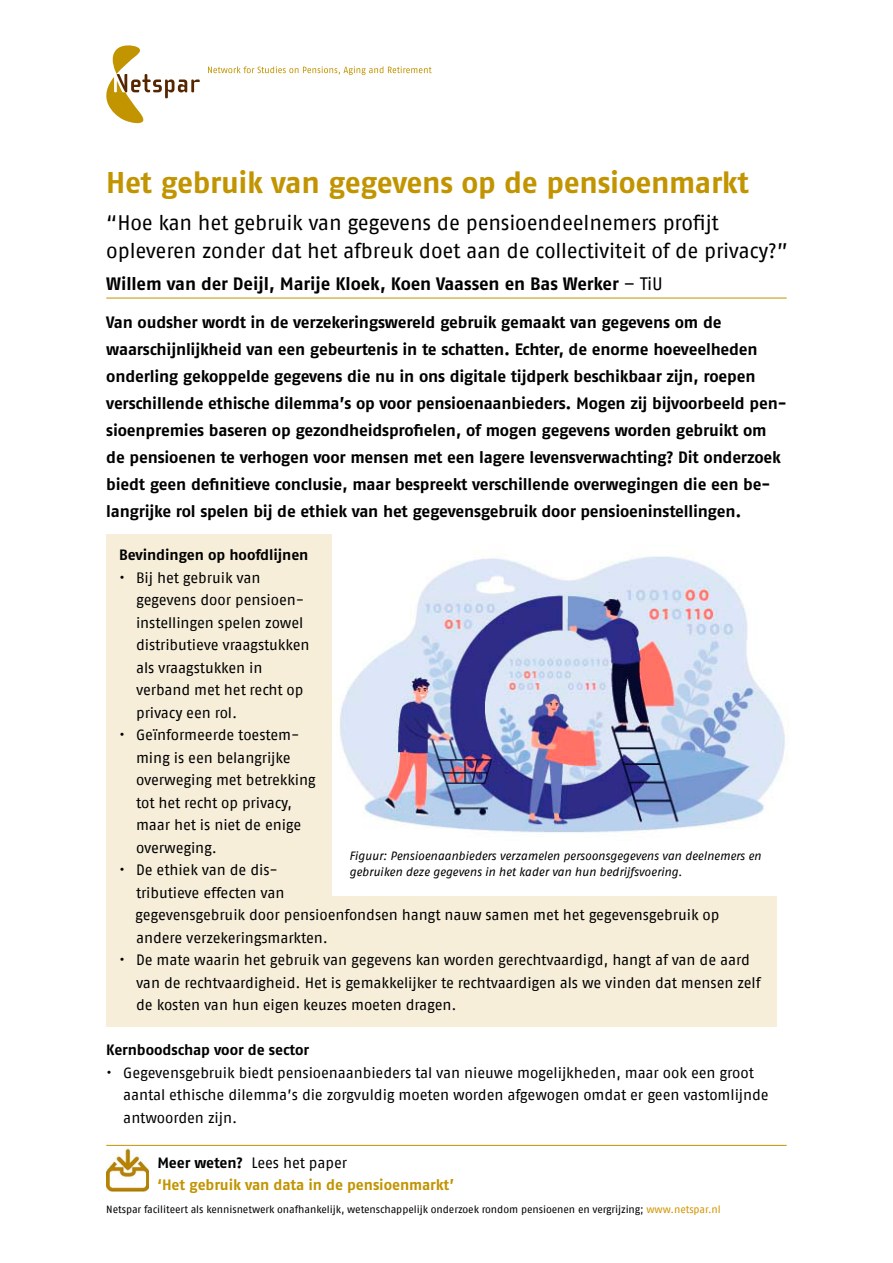
<style>
.page{position:relative;width:893px;height:1263px;background:#fff}
.page>*{position:absolute;margin:0;border:0;box-sizing:border-box;transform-origin:0 0}
.t1{font:700 30px "Fago OT";letter-spacing:-.01em;color:#c19400}
.t2{font:21px/28.5px "Fago No";letter-spacing:-.01em;color:#000}
.t3{font:700 18px "Fago OT";letter-spacing:-.005em;color:#000}
.t4{font:700 16.5px/27px "Fago OT";letter-spacing:-.01em;color:#000}
.t5{font:15px/22.5px "Fago No";letter-spacing:-.01em;color:#000}
.t6{font:700 15px "Fago OT";letter-spacing:-.005em;color:#000}
.t7{font:700 15px "Fago OT";letter-spacing:-.005em;color:#c19400}
.t8{font:italic 12px/16.5px "Fago No";letter-spacing:-.01em;color:#000}
.t9{font:10.5px "Fago No";letter-spacing:-.005em;color:#000}
.s1{font-family:"Fago No";font-weight:400}
.s2{font-family:"Fago OT";font-weight:700}
.s3{color:#d19500}
</style>
<div class="page">
<img style="left:340px;top:556px;width:446px;height:277px">
<svg style="left:106px;top:45px;width:94px;height:78px"></svg>
<svg style="left:208px;top:66px;width:224px;height:9px"></svg>
<img style="left:106px;top:1148px;width:43px;height:43px">
<hr style="left:106px;top:1145px;width:681px;height:1px;background:#c19400">
<hr style="left:106px;top:298px;width:681px;height:1px;background:#c19400">
<div style="left:106px;top:896px;width:671px;height:130px;background:#f7eeda"></div>
<div style="left:106px;top:534px;width:226px;height:371px;background:#f7eeda"></div>
<h1 class="t1" style="left:106px;top:164px;width:644px">Het gebruik van gegevens op de pensioenmarkt</h1>
<h2 class="t2" style="left:106px;top:208px;width:683px">“Hoe kan het gebruik van gegevens de pensioendeelnemers profijt opleveren zonder dat het afbreuk doet aan de collectiviteit of de privacy?”</h2>
<p class="t3" style="left:106px;top:273px;width:558px">Willem van der Deijl, Marije Kloek, Koen Vaassen en Bas Werker <span class="s1">– TiU</span></p>
<p class="t4" style="left:106px;top:308px;width:682px">Van oudsher wordt in de verzekeringswereld gebruik gemaakt van gegevens om de waarschijnlijkheid van een gebeurtenis in te schatten. Echter, de enorme hoeveelheden onderling gekoppelde gegevens die nu in ons digitale tijdperk beschikbaar zijn, roepen verschillende ethische dilemma’s op voor pensioenaanbieders. Mogen zij bijvoorbeeld pen&shy;sioenpremies baseren op gezondheidsprofielen, of mogen gegevens worden gebruikt om de pensioenen te verhogen voor mensen met een lagere levensverwachting? Dit onderzoek biedt geen definitieve conclusie, maar bespreekt verschillende overwegingen die een be&shy;langrijke rol spelen bij de ethiek van het gegevensgebruik door pensioeninstellingen.</p>
<p class="t6" style="left:119px;top:546px;width:191px">Bevindingen op hoofdlijnen</p>
<p class="t5" style="left:136px;top:566px;width:175px;text-indent:-17px">• Bij het gebruik van gegevens door pensioen&shy;instellingen spelen zowel distributieve vraagstukken als vraagstukken in verband met het recht op privacy een rol.</p>
<p class="t5" style="left:136px;top:723px;width:181px;text-indent:-17px">• Geïnformeerde toestem&shy;ming is een belangrijke overweging met betrekking tot het recht op privacy, maar het is niet de enige overweging.</p>
<p class="t5" style="left:136px;top:858px;width:150px;text-indent:-17px">• De ethiek van de dis&shy;tributieve effecten van</p>
<p class="t8" style="left:349px;top:847px;width:413px">Figuur: Pensioenaanbieders verzamelen persoonsgegevens van deelnemers en gebruiken deze gegevens in het kader van hun bedrijfsvoering.</p>
<p class="t5" style="left:135px;top:903px;width:586px">gegevensgebruik door pensioenfondsen hangt nauw samen met het gegevensgebruik op andere verzekeringsmarkten.</p>
<p class="t5" style="left:136px;top:948px;width:626px;text-indent:-17px">• De mate waarin het gebruik van gegevens kan worden gerechtvaardigd, hangt af van de aard van de rechtvaardigheid. Het is gemakkelijker te rechtvaardigen als we vinden dat mensen zelf de kosten van hun eigen keuzes moeten dragen.</p>
<p class="t6" style="left:106px;top:1041px;width:204px">Kernboodschap voor de sector</p>
<p class="t5" style="left:123px;top:1061px;width:647px;text-indent:-17px">• Gegevensgebruik biedt pensioenaanbieders tal van nieuwe mogelijkheden, maar ook een groot aantal ethische dilemma’s die zorgvuldig moeten worden afgewogen omdat er geen vastomlijnde antwoorden zijn.</p>
<p class="t5" style="left:157px;top:1151px;width:191px"><span class="s2">Meer weten?</span> Lees het paper</p>
<p class="t7" style="left:157px;top:1176px;width:298px">‘Het gebruik van data in de pensioenmarkt’</p>
<p class="t9" style="left:106px;top:1203px;width:616px">Netspar faciliteert als kennisnetwerk onafhankelijk, wetenschappelijk onderzoek rondom pensioenen en vergrijzing; <span class="s3">www.netspar.nl</span></p>
</div>
